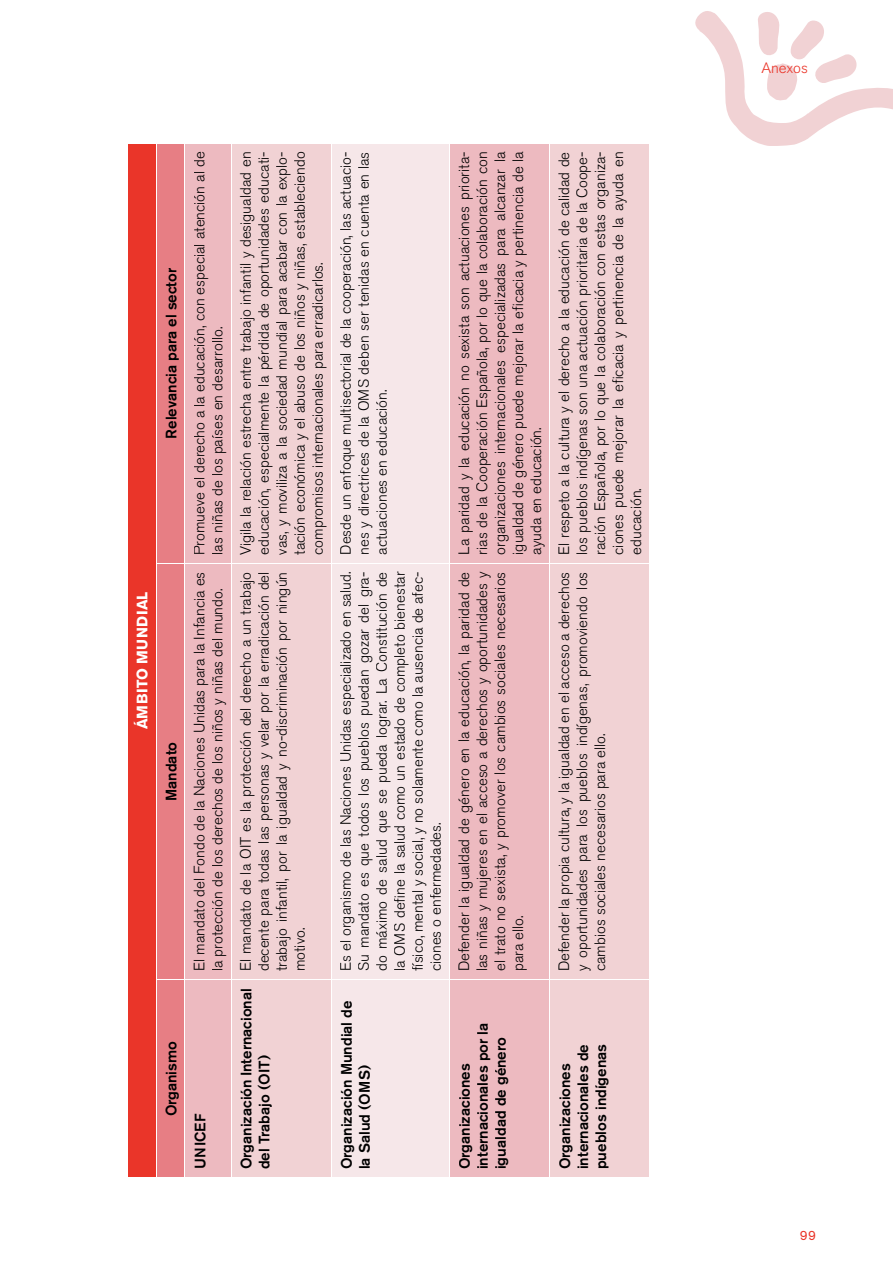
<style>
.page{position:relative;width:893px;height:1263px;background:#fff}
.page>*{position:absolute;margin:0;border:0;box-sizing:border-box;transform-origin:0 0}
.t1{font:300 15px/18px "Akzidenz Grotesk BE";color:#000;text-align:justify}
.t2{font:500 15px/18px "Akzidenz Grotesk BE";color:#000}
.t3{font:700 15px "Akzidenz Grotesk BE";letter-spacing:.04em;color:#fff}
.t4{font:300 15px "Akzidenz Grotesk BE";color:#ea3529}
.t5{font:13.5px "Akzidenz Grotesk BE";color:#ea3529}
</style>
<div class="page">
<svg style="left:695px;top:11px;width:198px;height:135px"></svg>
<div style="left:186px;top:144px;width:45px;height:1033px;background:#edbac0"></div>
<svg style="left:232px;top:144px;width:417px;height:1033px;background:#efcacd"></svg>
<div style="left:332px;top:144px;width:117px;height:1033px;background:#f6e7e9"></div>
<svg style="left:128px;top:144px;width:56px;height:1033px;background:#e85652"></svg>
<hr style="left:185px;top:979px;width:46px;height:1px;background:#fff">
<hr style="left:185px;top:563px;width:46px;height:1px;background:#fff">
<hr style="left:231px;top:979px;width:100px;height:1px;background:#fff">
<hr style="left:231px;top:563px;width:100px;height:1px;background:#fff">
<hr style="left:331px;top:980px;width:1px;height:198px;background:#fff">
<hr style="left:331px;top:563px;width:1px;height:417px;background:#fff">
<hr style="left:331px;top:979px;width:118px;height:1px;background:#fff">
<hr style="left:331px;top:143px;width:1px;height:420px;background:#fff">
<hr style="left:331px;top:563px;width:118px;height:1px;background:#fff">
<hr style="left:449px;top:980px;width:1px;height:198px;background:#fff">
<hr style="left:449px;top:563px;width:1px;height:417px;background:#fff">
<hr style="left:450px;top:979px;width:99px;height:1px;background:#fff">
<hr style="left:449px;top:143px;width:1px;height:420px;background:#fff">
<hr style="left:450px;top:563px;width:99px;height:1px;background:#fff">
<hr style="left:549px;top:980px;width:1px;height:198px;background:#fff">
<hr style="left:549px;top:563px;width:1px;height:417px;background:#fff">
<hr style="left:550px;top:979px;width:100px;height:1px;background:#fff">
<hr style="left:549px;top:143px;width:1px;height:420px;background:#fff">
<hr style="left:550px;top:563px;width:100px;height:1px;background:#fff">
<hr style="left:156px;top:980px;width:1px;height:197px;background:#fff">
<hr style="left:156px;top:563px;width:1px;height:417px;background:#fff">
<hr style="left:156px;top:143px;width:1px;height:420px;background:#fff">
<div style="left:166px;top:1041px;width:13px;height:75px;background:#e77e84"></div>
<div style="left:166px;top:742px;width:11px;height:58px;background:#e77e84"></div>
<div style="left:166px;top:268px;width:13px;height:169px;background:#e77e84"></div>
<div style="left:194px;top:1113px;width:12px;height:55px;background:#edbac0"></div>
<div style="left:194px;top:572px;width:14px;height:398px;background:#edbac0"></div>
<div style="left:212px;top:589px;width:14px;height:381px;background:#edbac0"></div>
<div style="left:194px;top:152px;width:14px;height:401px;background:#edbac0"></div>
<div style="left:212px;top:328px;width:14px;height:226px;background:#edbac0"></div>
<div style="left:241px;top:988px;width:13px;height:180px;background:#f1d2d4"></div>
<div style="left:258px;top:1056px;width:14px;height:113px;background:#f1d2d4"></div>
<div style="left:240px;top:572px;width:15px;height:398px;background:#f1d2d4"></div>
<div style="left:258px;top:572px;width:15px;height:398px;background:#f1d2d4"></div>
<div style="left:276px;top:572px;width:15px;height:399px;background:#f1d2d4"></div>
<div style="left:295px;top:928px;width:10px;height:42px;background:#f1d2d4"></div>
<div style="left:240px;top:152px;width:15px;height:403px;background:#f1d2d4"></div>
<div style="left:258px;top:152px;width:15px;height:402px;background:#f1d2d4"></div>
<div style="left:276px;top:152px;width:15px;height:403px;background:#f1d2d4"></div>
<div style="left:294px;top:152px;width:14px;height:402px;background:#f1d2d4"></div>
<div style="left:312px;top:263px;width:15px;height:291px;background:#f1d2d4"></div>
<div style="left:341px;top:1000px;width:13px;height:168px;background:#f6e7e9"></div>
<div style="left:358px;top:1065px;width:13px;height:103px;background:#f6e7e9"></div>
<div style="left:340px;top:572px;width:15px;height:398px;background:#f6e7e9"></div>
<div style="left:358px;top:572px;width:15px;height:398px;background:#f6e7e9"></div>
<div style="left:376px;top:572px;width:15px;height:398px;background:#f6e7e9"></div>
<div style="left:394px;top:572px;width:15px;height:398px;background:#f6e7e9"></div>
<div style="left:412px;top:572px;width:15px;height:399px;background:#f6e7e9"></div>
<div style="left:430px;top:823px;width:11px;height:147px;background:#f6e7e9"></div>
<div style="left:340px;top:152px;width:15px;height:401px;background:#f6e7e9"></div>
<div style="left:358px;top:152px;width:15px;height:402px;background:#f6e7e9"></div>
<div style="left:376px;top:390px;width:11px;height:164px;background:#f6e7e9"></div>
<div style="left:459px;top:1063px;width:13px;height:105px;background:#edbac0"></div>
<div style="left:477px;top:1023px;width:13px;height:145px;background:#edbac0"></div>
<div style="left:495px;top:1038px;width:13px;height:130px;background:#edbac0"></div>
<div style="left:458px;top:572px;width:15px;height:398px;background:#edbac0"></div>
<div style="left:476px;top:572px;width:15px;height:398px;background:#edbac0"></div>
<div style="left:495px;top:572px;width:14px;height:398px;background:#edbac0"></div>
<div style="left:513px;top:916px;width:14px;height:54px;background:#edbac0"></div>
<div style="left:458px;top:152px;width:15px;height:401px;background:#edbac0"></div>
<div style="left:476px;top:152px;width:15px;height:402px;background:#edbac0"></div>
<div style="left:495px;top:152px;width:14px;height:402px;background:#edbac0"></div>
<div style="left:512px;top:152px;width:15px;height:402px;background:#edbac0"></div>
<div style="left:530px;top:427px;width:15px;height:127px;background:#edbac0"></div>
<div style="left:559px;top:1063px;width:14px;height:105px;background:#f1d2d4"></div>
<div style="left:577px;top:1044px;width:11px;height:124px;background:#f1d2d4"></div>
<div style="left:595px;top:1044px;width:14px;height:124px;background:#f1d2d4"></div>
<div style="left:558px;top:572px;width:15px;height:398px;background:#f1d2d4"></div>
<div style="left:577px;top:572px;width:14px;height:399px;background:#f1d2d4"></div>
<div style="left:595px;top:734px;width:14px;height:236px;background:#f1d2d4"></div>
<div style="left:559px;top:152px;width:14px;height:401px;background:#f1d2d4"></div>
<div style="left:576px;top:152px;width:15px;height:402px;background:#f1d2d4"></div>
<div style="left:595px;top:152px;width:14px;height:402px;background:#f1d2d4"></div>
<div style="left:612px;top:152px;width:15px;height:402px;background:#f1d2d4"></div>
<div style="left:631px;top:489px;width:10px;height:65px;background:#f1d2d4"></div>
<p class="t3" style="left:134px;top:729px;width:139px;rotate:-90deg">ÁMBITO MUNDIAL</p>
<p class="t2" style="left:162px;top:438px;width:172px;rotate:-90deg">Relevancia para el sector</p>
<p class="t2" style="left:162px;top:801px;width:61px;rotate:-90deg">Mandato</p>
<p class="t2" style="left:162px;top:1116px;width:77px;rotate:-90deg">Organismo</p>
<p class="t1" style="left:191px;top:555px;width:405px;rotate:-90deg">Promueve el derecho a la educación, con especial atención al de las niñas de los países en desarrollo.</p>
<p class="t1" style="left:191px;top:971px;width:401px;rotate:-90deg">El mandato del Fondo de la Naciones Unidas para la Infancia es la protección de los derechos de los niños y niñas del mundo.</p>
<p class="t2" style="left:191px;top:1169px;width:57px;rotate:-90deg">UNICEF</p>
<p class="t1" style="left:237px;top:555px;width:405px;rotate:-90deg">Vigila la relación estrecha entre trabajo infantil y desigualdad en educación, especialmente la pérdida de oportunidades educati&shy;vas, y moviliza a la sociedad mundial para acabar con la explo&shy;tación económica y el abuso de los niños y niñas, estableciendo compromisos internacionales para erradicarlos.</p>
<p class="t1" style="left:237px;top:971px;width:401px;rotate:-90deg">El mandato de la OIT es la protección del derecho a un trabajo decente para todas las personas y velar por la erradicación del trabajo infantil, por la igualdad y no-discriminación por ningún motivo.</p>
<p class="t2" style="left:237px;top:1169px;width:182px;rotate:-90deg">Organización Internacional del Trabajo (OIT)</p>
<p class="t1" style="left:337px;top:555px;width:405px;rotate:-90deg">Desde un enfoque multisectorial de la cooperación, las actuacio&shy;nes y directrices de la OMS deben ser tenidas en cuenta en las actuaciones en educación.</p>
<p class="t1" style="left:337px;top:971px;width:401px;rotate:-90deg">Es el organismo de las Naciones Unidas especializado en salud.<br>Su mandato es que todos los pueblos puedan gozar del gra&shy;do máximo de salud que se pueda lograr. La Constitución de la OMS define la salud como un estado de completo bienestar físico, mental y social, y no solamente como la ausencia de afec&shy;ciones o enfermedades.</p>
<p class="t2" style="left:337px;top:1169px;width:170px;rotate:-90deg">Organización Mundial de la Salud (OMS)</p>
<p class="t1" style="left:455px;top:555px;width:405px;rotate:-90deg">La paridad y la educación no sexista son actuaciones priorita&shy;rias de la Cooperación Española, por lo que la colaboración con organizaciones internacionales especializadas para alcanzar la igualdad de género puede mejorar la eficacia y pertinencia de la ayuda en educación.</p>
<p class="t1" style="left:455px;top:971px;width:401px;rotate:-90deg">Defender la igualdad de género en la educación, la paridad de las niñas y mujeres en el acceso a derechos y oportunidades y el trato no sexista, y promover los cambios sociales necesarios para ello.</p>
<p class="t1" style="left:555px;top:555px;width:405px;rotate:-90deg">El respeto a la cultura y el derecho a la educación de calidad de los pueblos indígenas son una actuación prioritaria de la Coope&shy;ración Española, por lo que la colaboración con estas organiza&shy;ciones puede mejorar la eficacia y pertinencia de la ayuda en educación.</p>
<p class="t1" style="left:555px;top:971px;width:401px;rotate:-90deg">Defender la propia cultura, y la igualdad en el acceso a derechos y oportunidades para los pueblos indígenas, promoviendo los cambios sociales necesarios para ello.</p>
<p class="t2" style="left:455px;top:1169px;width:148px;rotate:-90deg">Organizaciones internacionales por la igualdad de género</p>
<p class="t2" style="left:556px;top:1169px;width:127px;rotate:-90deg">Organizaciones internacionales de pueblos indígenas</p>
<p class="t4" style="left:761px;top:60px;width:48px">Anexos</p>
<p class="t5" style="left:800px;top:1227px;width:18px">99</p>
</div>
